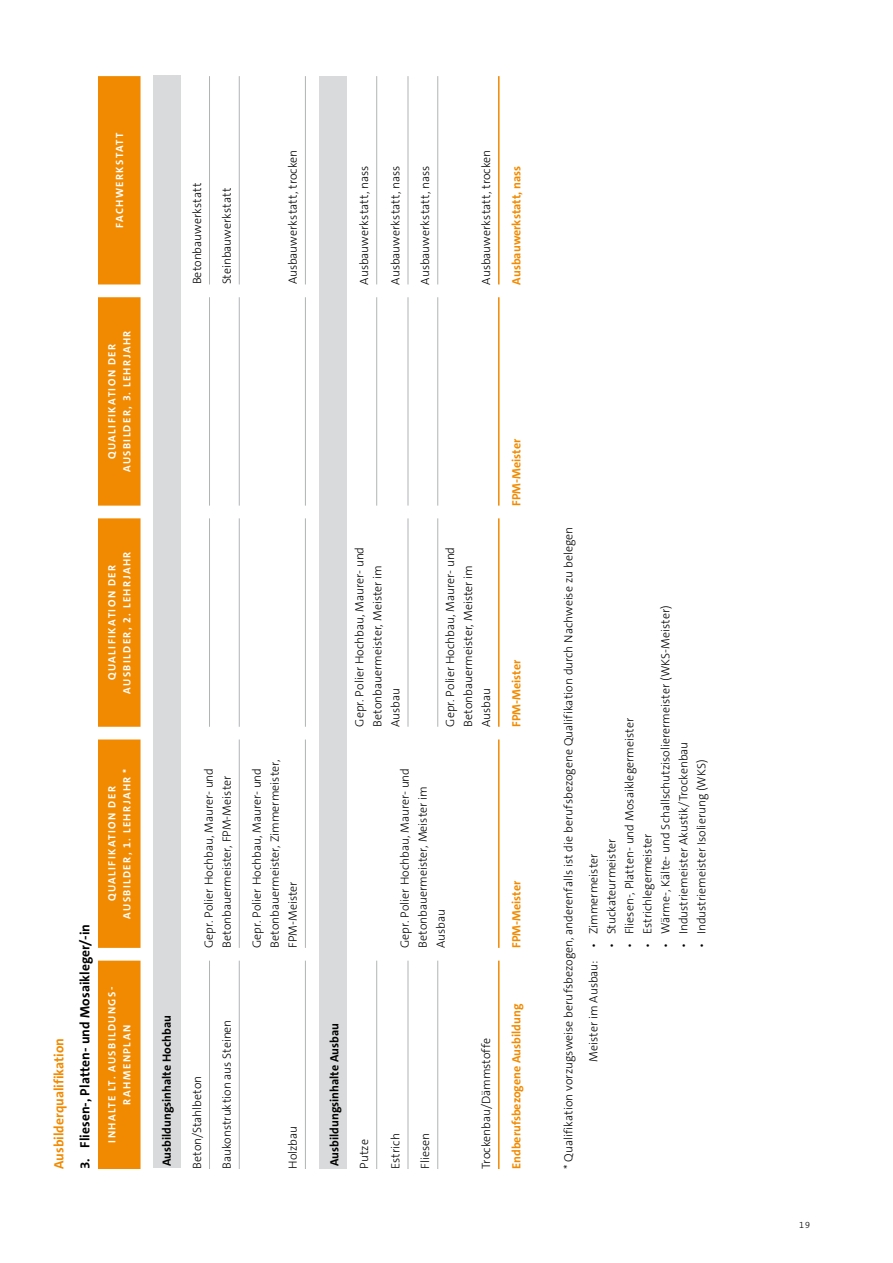
<style>
.page{position:relative;width:893px;height:1263px;background:#fff}
.page>*{position:absolute;margin:0;border:0;box-sizing:border-box;transform-origin:0 0}
.t1{font:700 13.5px "The Sans C5";letter-spacing:.005em;color:#000}
.t2{font:700 13.5px "The Sans C5";color:#f18a00}
.t3{font:300 12px/18px "The Sans C5";color:#000}
.t4{font:700 12px "The Sans C5";color:#f18a00}
.t5{font:700 12px "The Sans C5";color:#000}
.t6{font:700 10.5px/15px "The Sans C5";letter-spacing:.135em;color:#fff;text-align:center}
.t7{font:300 9px "The Sans C5";color:#000}
</style>
<div class="page">
<div style="left:319px;top:77px;width:27px;height:1092px;background:#d9dadb"></div>
<div style="left:153px;top:75px;width:27px;height:1093px;background:#d9dadb"></div>
<svg style="left:98px;top:76px;width:43px;height:1093px;background:#f1900e"></svg>
<hr style="left:209px;top:961px;width:1px;height:208px;background:#b1b3b4">
<hr style="left:239px;top:961px;width:1px;height:208px;background:#b1b3b4">
<hr style="left:209px;top:76px;width:1px;height:208px;background:#b1b3b4">
<hr style="left:239px;top:76px;width:1px;height:208px;background:#b1b3b4">
<hr style="left:376px;top:961px;width:1px;height:208px;background:#b1b3b4">
<hr style="left:408px;top:961px;width:1px;height:208px;background:#b1b3b4">
<hr style="left:437px;top:961px;width:1px;height:208px;background:#b1b3b4">
<hr style="left:239px;top:739px;width:1px;height:209px;background:#b1b3b4">
<hr style="left:305px;top:961px;width:1px;height:208px;background:#b1b3b4">
<hr style="left:305px;top:739px;width:1px;height:209px;background:#b1b3b4">
<hr style="left:305px;top:76px;width:1px;height:208px;background:#b1b3b4">
<hr style="left:209px;top:518px;width:1px;height:209px;background:#b1b3b4">
<hr style="left:239px;top:518px;width:1px;height:209px;background:#b1b3b4">
<hr style="left:305px;top:518px;width:1px;height:209px;background:#b1b3b4">
<hr style="left:209px;top:297px;width:1px;height:209px;background:#b1b3b4">
<hr style="left:239px;top:297px;width:1px;height:209px;background:#b1b3b4">
<hr style="left:305px;top:297px;width:1px;height:209px;background:#b1b3b4">
<hr style="left:376px;top:76px;width:1px;height:208px;background:#b1b3b4">
<hr style="left:408px;top:76px;width:1px;height:208px;background:#b1b3b4">
<hr style="left:437px;top:76px;width:1px;height:208px;background:#b1b3b4">
<hr style="left:408px;top:518px;width:1px;height:209px;background:#b1b3b4">
<hr style="left:437px;top:518px;width:1px;height:209px;background:#b1b3b4">
<hr style="left:376px;top:297px;width:1px;height:209px;background:#b1b3b4">
<hr style="left:408px;top:297px;width:1px;height:209px;background:#b1b3b4">
<hr style="left:437px;top:297px;width:1px;height:209px;background:#b1b3b4">
<hr style="left:498px;top:961px;width:2px;height:208px;background:#f18a00">
<hr style="left:498px;top:739px;width:2px;height:209px;background:#f18a00">
<hr style="left:498px;top:518px;width:2px;height:209px;background:#f18a00">
<hr style="left:498px;top:297px;width:2px;height:209px;background:#f18a00">
<hr style="left:498px;top:76px;width:2px;height:208px;background:#f18a00">
<p class="t6" style="left:112px;top:228px;width:97px;rotate:-90deg">FACHWERKSTATT</p>
<p class="t6" style="left:105px;top:472px;width:143px;rotate:-90deg">QUALIFIKATION DER<br>AUSBILDER, 3. LEHRJAHR</p>
<p class="t3" style="left:188px;top:284px;width:103px;rotate:-90deg">Betonbauwerkstatt</p>
<p class="t3" style="left:218px;top:284px;width:98px;rotate:-90deg">Steinbauwerkstatt</p>
<p class="t3" style="left:284px;top:284px;width:136px;rotate:-90deg">Ausbauwerkstatt, trocken</p>
<p class="t6" style="left:105px;top:693px;width:143px;rotate:-90deg">QUALIFIKATION DER<br>AUSBILDER, 2. LEHRJAHR</p>
<p class="t2" style="left:50px;top:1169px;width:133px;rotate:-90deg">Ausbilderqualifikation</p>
<p class="t1" style="left:76px;top:1169px;width:246px;rotate:-90deg">3. Fliesen-, Platten- und Mosaikleger/-in</p>
<p class="t6" style="left:105px;top:919px;width:152px;rotate:-90deg">QUALIFIKATION DER<br>AUSBILDER, 1. LEHRJAHR *</p>
<p class="t6" style="left:105px;top:1143px;width:157px;rotate:-90deg">INHALTE LT. AUSBILDUNGS-<br>RAHMENPLAN</p>
<p class="t3" style="left:200px;top:948px;width:181px;rotate:-90deg">Gepr. Polier Hochbau, Maurer- und<br>Betonbauermeister, FPM-Meister</p>
<p class="t3" style="left:248px;top:948px;width:190px;rotate:-90deg">Gepr. Polier Hochbau, Maurer- und<br>Betonbauermeister, Zimmermeister,<br>FPM-Meister</p>
<p class="t5" style="left:159px;top:1166px;width:152px;rotate:-90deg">Ausbildungsinhalte Hochbau</p>
<p class="t3" style="left:188px;top:1169px;width:95px;rotate:-90deg">Beton/Stahlbeton</p>
<p class="t3" style="left:218px;top:1169px;width:151px;rotate:-90deg">Baukonstruktion aus Steinen</p>
<p class="t3" style="left:284px;top:1169px;width:45px;rotate:-90deg">Holzbau</p>
<p class="t3" style="left:355px;top:284px;width:120px;rotate:-90deg">Ausbauwerkstatt, nass</p>
<p class="t3" style="left:387px;top:284px;width:120px;rotate:-90deg">Ausbauwerkstatt, nass</p>
<p class="t3" style="left:416px;top:284px;width:120px;rotate:-90deg">Ausbauwerkstatt, nass</p>
<p class="t3" style="left:477px;top:284px;width:136px;rotate:-90deg">Ausbauwerkstatt, trocken</p>
<p class="t4" style="left:509px;top:284px;width:121px;rotate:-90deg">Ausbauwerkstatt, nass</p>
<p class="t3" style="left:351px;top:727px;width:181px;rotate:-90deg">Gepr. Polier Hochbau, Maurer- und<br>Betonbauermeister, Meister im<br>Ausbau</p>
<p class="t3" style="left:441px;top:727px;width:181px;rotate:-90deg">Gepr. Polier Hochbau, Maurer- und<br>Betonbauermeister, Meister im<br>Ausbau</p>
<p class="t3" style="left:396px;top:948px;width:181px;rotate:-90deg">Gepr. Polier Hochbau, Maurer- und<br>Betonbauermeister, Meister im<br>Ausbau</p>
<p class="t4" style="left:509px;top:506px;width:68px;rotate:-90deg">FPM-Meister</p>
<p class="t4" style="left:509px;top:727px;width:68px;rotate:-90deg">FPM-Meister</p>
<p class="t4" style="left:509px;top:948px;width:68px;rotate:-90deg">FPM-Meister</p>
<p class="t5" style="left:327px;top:1166px;width:145px;rotate:-90deg">Ausbildungsinhalte Ausbau</p>
<p class="t3" style="left:355px;top:1169px;width:31px;rotate:-90deg">Putze</p>
<p class="t3" style="left:387px;top:1169px;width:37px;rotate:-90deg">Estrich</p>
<p class="t3" style="left:416px;top:1169px;width:37px;rotate:-90deg">Fliesen</p>
<p class="t3" style="left:477px;top:1169px;width:133px;rotate:-90deg">Trockenbau/Dämmstoffe</p>
<p class="t4" style="left:509px;top:1169px;width:167px;rotate:-90deg">Endberufsbezogene Ausbildung</p>
<p class="t3" style="left:556px;top:1062px;width:536px;line-height:25px;text-indent:-107px;rotate:-90deg">* Qualifikation vorzugsweise berufsbezogen, anderenfalls ist die berufsbezogene Qualifikation durch Nachweise zu belegen<br>Meister im Ausbau: • Zimmermeister</p>
<p class="t3" style="left:603px;top:948px;width:111px;rotate:-90deg">• Stuckateurmeister</p>
<p class="t3" style="left:657px;top:948px;width:344px;rotate:-90deg">• Wärme-, Kälte- und Schallschutzisolierermeister (WKS-Meister)</p>
<p class="t3" style="left:621px;top:948px;width:231px;rotate:-90deg">• Fliesen-, Platten- und Mosaiklegermeister</p>
<p class="t3" style="left:675px;top:948px;width:208px;rotate:-90deg">• Industriemeister Akustik/Trockenbau</p>
<p class="t3" style="left:693px;top:948px;width:190px;rotate:-90deg">• Industriemeister Isolierung (WKS)</p>
<p class="t3" style="left:639px;top:948px;width:116px;rotate:-90deg">• Estrichlegermeister</p>
<p class="t7" style="left:799px;top:1219px;width:13px">19</p>
</div>
